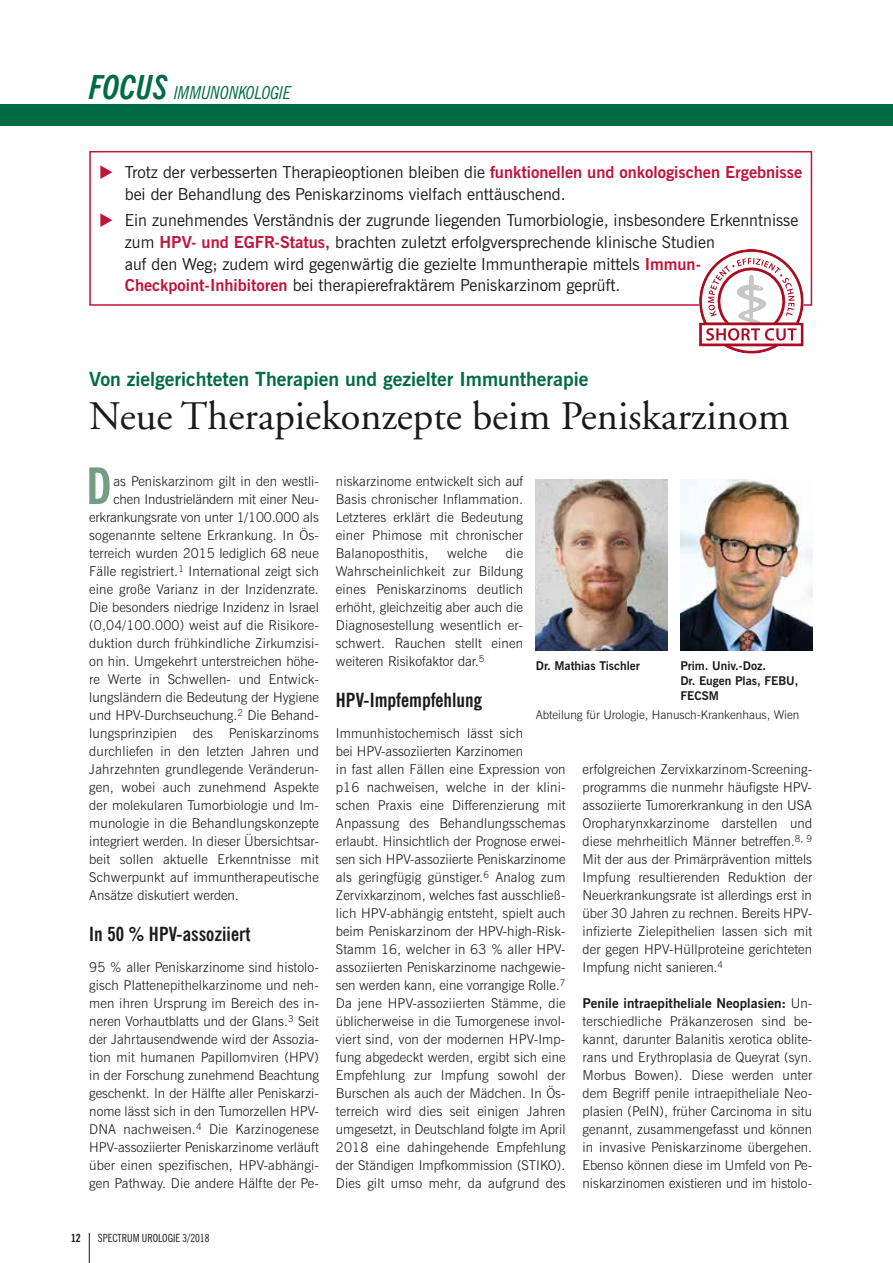
<style>
.page{position:relative;width:893px;height:1263px;background:#fff}
.page>*{position:absolute;margin:0;border:0;box-sizing:border-box;transform-origin:0 0}
.t1{font:700 condensed 50.1px "News Gothic BT";color:#749d84}
.t2{font:40.5px "Adobe Garamond";color:#1a1a18}
.t3{font:700 19.5px "News Gothic BT";color:#006c46}
.t4{font:700 condensed 19.5px "News Gothic BT";color:#1a1a18}
.t5{font:italic condensed 18px "News Gothic BT";color:#006c46}
.t6{font:16.5px/21.8px "News Gothic BT";color:#1a1a18}
.t7{font:300 13.5px/18px "News Gothic BT";letter-spacing:.01em;color:#1a1a18;text-align:justify}
.t8{font:300 13.5px "News Gothic BT";letter-spacing:-.01em;color:#1a1a18}
.t9{font:700 12px/15px "News Gothic BT";color:#1a1a18}
.t10{font:300 12px "News Gothic BT";color:#1a1a18}
.t11{font:condensed 11.25px "News Gothic BT";color:#1a1a18}
.t12{font:700 condensed 11.25px "News Gothic BT";color:#1a1a18}
.s1{font-weight:700;font-size:33px}
.s2{color:#c3143a}
.s3{font-weight:700;color:#c3143a}
.s4{font-weight:700}
</style>
<div class="page">
<hr style="left:89px;top:1233px;width:1px;height:30px;background:#1a1a18">
<div style="left:0;top:105px;width:893px;height:21px;background:#006c46"></div>
<div style="left:89px;top:151px;width:723px;height:155px;border:2px solid #c3143a"></div>
<svg style="left:699px;top:249px;width:105px;height:105px"></svg>
<img style="left:536px;top:480px;width:132px;height:170px">
<img style="left:680px;top:480px;width:132px;height:170px">
<h3 class="t5" style="left:89px;top:81px;width:203px"><span class="s1">FOCUS</span> IMMUNONKOLOGIE</h3>
<p class="t6" style="left:125px;top:162px;width:679px;text-indent:-26px"><span class="s2">◆</span> Trotz der verbesserten Therapieoptionen bleiben die <span class="s3">funktionellen und onkologischen Ergebnisse </span>bei der Behandlung des Peniskarzinoms vielfach enttäuschend.</p>
<p class="t6" style="left:125px;top:209px;width:675px;text-indent:-26px"><span class="s2">◆</span> Ein zunehmendes Verständnis der zugrunde liegenden Tumorbiologie, insbesondere Erkenntnisse zum <span class="s3">HPV- und EGFR-Status,</span> brachten zuletzt erfolgversprechende klinische Studien<br>auf den Weg; zudem wird gegenwärtig die gezielte Immuntherapie mittels <span class="s3">Immun-Checkpoint-Inhibitoren</span> bei therapierefraktärem Peniskarzinom geprüft.</p>
<h3 class="t3" style="left:89px;top:367px;width:501px">Von zielgerichteten Therapien und gezielter Immuntherapie</h3>
<h2 class="t2" style="left:89px;top:395px;width:702px">Neue Therapiekonzepte beim Peniskarzinom</h2>
<h1 class="t1" style="left:86px;top:455px;width:27px">D</h1>
<p class="t7" style="left:113px;top:472px;width:207px">as Peniskarzinom gilt in den westli-</p>
<p class="t7" style="left:336px;top:472px;width:189px">niskarzinome entwickelt sich auf Basis chronischer Inflammation.<br>Letzteres erklärt die Bedeutung einer Phimose mit chronischer Balanoposthitis,</p>
<p class="t8" style="left:113px;top:491px;width:207px">chen Industrieländern mit einer Neu-</p>
<p class="t8" style="left:89px;top:509px;width:231px">erkrankungsrate von unter 1/100.000 als</p>
<p class="t7" style="left:89px;top:526px;width:231px">sogenannte seltene Erkrankung. In Ös-</p>
<p class="t7" style="left:89px;top:544px;width:231px">terreich wurden 2015 lediglich 68 neue</p>
<p class="t7" style="left:89px;top:562px;width:231px">Fälle registriert.<sup>1</sup> International zeigt sich</p>
<p class="t7" style="left:89px;top:580px;width:231px">eine große Varianz in der Inzidenzrate.</p>
<p class="t7" style="left:89px;top:598px;width:231px">Die besonders niedrige Inzidenz in Israel</p>
<p class="t7" style="left:89px;top:616px;width:231px">(0,04/100.000) weist auf die Risikore-</p>
<p class="t7" style="left:89px;top:634px;width:231px">duktion durch frühkindliche Zirkumzisi-</p>
<p class="t7" style="left:89px;top:652px;width:231px">on hin. Umgekehrt unterstreichen höhe-</p>
<p class="t7" style="left:89px;top:670px;width:231px">re Werte in Schwellen- und Entwick-</p>
<p class="t7" style="left:89px;top:688px;width:231px">lungsländern die Bedeutung der Hygiene</p>
<p class="t7" style="left:89px;top:706px;width:231px">und HPV-Durchseuchung.<sup>2</sup> Die Behand-</p>
<p class="t7" style="left:89px;top:724px;width:231px">lungsprinzipien des Peniskarzinoms</p>
<p class="t7" style="left:89px;top:742px;width:231px">durchliefen in den letzten Jahren und</p>
<p class="t7" style="left:89px;top:760px;width:231px">Jahrzehnten grundlegende Veränderun-</p>
<p class="t7" style="left:89px;top:778px;width:231px">gen, wobei auch zunehmend Aspekte</p>
<p class="t7" style="left:89px;top:796px;width:231px">der molekularen Tumorbiologie und Im-</p>
<p class="t7" style="left:89px;top:814px;width:231px">munologie in die Behandlungskonzepte</p>
<p class="t7" style="left:89px;top:832px;width:231px">integriert werden. In dieser Übersichtsar-</p>
<p class="t7" style="left:89px;top:850px;width:231px">beit sollen aktuelle Erkenntnisse mit</p>
<p class="t7" style="left:89px;top:868px;width:231px">Schwerpunkt auf immuntherapeutische</p>
<p class="t7" style="left:89px;top:886px;width:151px">Ansätze diskutiert werden.</p>
<h3 class="t4" style="left:89px;top:922px;width:163px">In 50 % HPV-assoziiert</h3>
<p class="t7" style="left:89px;top:958px;width:231px">95 % aller Peniskarzinome sind histolo&shy;gisch Plattenepithelkarzinome und neh&shy;men ihren Ursprung im Bereich des in&shy;neren Vorhautblatts und der Glans.<sup>3</sup> Seit der Jahrtausendwende wird der Assozia&shy;tion mit humanen Papillomviren (HPV) in der Forschung zunehmend Beachtung geschenkt. In der Hälfte aller Peniskarzi&shy;nome lässt sich in den Tumorzellen HPV-DNA nachweisen.<sup>4</sup> Die Karzinogenese HPV-assoziierter Peniskarzinome verläuft über einen spezifischen, HPV-abhängi&shy;gen Pathway. Die andere Hälfte der Pe-</p>
<p class="t7" style="left:336px;top:544px;width:189px;text-indent:170px">die Wahrscheinlichkeit zur Bildung eines Peniskarzinoms deutlich erhöht, gleichzeitig aber auch die Diagnosestellung wesentlich er&shy;schwert. Rauchen stellt einen weiteren Risikofaktor dar.<sup>5</sup></p>
<h3 class="t4" style="left:336px;top:688px;width:148px">HPV-Impfempfehlung</h3>
<p class="t7" style="left:336px;top:724px;width:231px;text-align:left">Immunhistochemisch lässt sich<br>bei HPV-assoziierten Karzinomen<br>in fast allen Fällen eine Expression von p16 nachweisen, welche in der klini&shy;schen Praxis eine Differenzierung mit Anpassung des Behandlungsschemas erlaubt. Hinsichtlich der Prognose erwei&shy;sen sich HPV-assoziierte Peniskarzinome als geringfügig günstiger.<sup>6</sup> Analog zum Zervixkarzinom, welches fast ausschließ&shy;lich HPV-abhängig entsteht, spielt auch beim Peniskarzinom der HPV-high-Risk-Stamm 16, welcher in 63 % aller HPV&shy;assoziierten Peniskarzinome nachgewie&shy;sen werden kann, eine vorrangige Rolle.<sup>7<br></sup>Da jene HPV-assoziierten Stämme, die üblicherweise in die Tumorgenese invol&shy;viert sind, von der modernen HPV-Imp&shy;fung abgedeckt werden, ergibt sich eine Empfehlung zur Impfung sowohl der Burschen als auch der Mädchen. In Ös&shy;terreich wird dies seit einigen Jahren umgesetzt, in Deutschland folgte im April 2018 eine dahingehende Empfehlung der Ständigen Impfkommission (STIKO).<br>Dies gilt umso mehr, da aufgrund des</p>
<p class="t7" style="left:447px;top:544px;width:42px">welche</p>
<p class="t9" style="left:536px;top:658px;width:106px">Dr. Mathias Tischler</p>
<p class="t9" style="left:680px;top:658px;width:120px">Prim. Univ.-Doz.<br>Dr. Eugen Plas, FEBU,<br>FECSM</p>
<p class="t10" style="left:536px;top:707px;width:265px">Abteilung für Urologie, Hanusch-Krankenhaus, Wien</p>
<p class="t7" style="left:583px;top:760px;width:231px">erfolgreichen Zervixkarzinom-Screening&shy;programms die nunmehr häufigste HPV&shy;assoziierte Tumorerkrankung in den USA Oropharynxkarzinome darstellen und diese mehrheitlich Männer betreffen.<sup>8,</sup> <sup>9<br></sup>Mit der aus der Primärprävention mittels Impfung resultierenden Reduktion der Neuerkrankungsrate ist allerdings erst in über 30 Jahren zu rechnen. Bereits HPV&shy;infizierte Zielepithelien lassen sich mit der gegen HPV-Hüllproteine gerichteten Impfung nicht sanieren.<sup>4</sup></p>
<p class="t7" style="left:583px;top:994px;width:231px"><span class="s4">Penile intraepitheliale Neoplasien:</span> Un&shy;terschiedliche Präkanzerosen sind be&shy;kannt, darunter Balanitis xerotica oblite&shy;rans und Erythroplasia de Queyrat (syn.<br>Morbus Bowen). Diese werden unter dem Begriff penile intraepitheliale Neo&shy;plasien (PeIN), früher Carcinoma in situ genannt, zusammengefasst und können in invasive Peniskarzinome übergehen.<br>Ebenso können diese im Umfeld von Pe&shy;niskarzinomen existieren und im histolo-</p>
<p class="t12" style="left:71px;top:1231px;width:11px">12</p>
<p class="t11" style="left:98px;top:1231px;width:113px">SPECTRUM UROLOGIE 3/2018</p>
</div>
